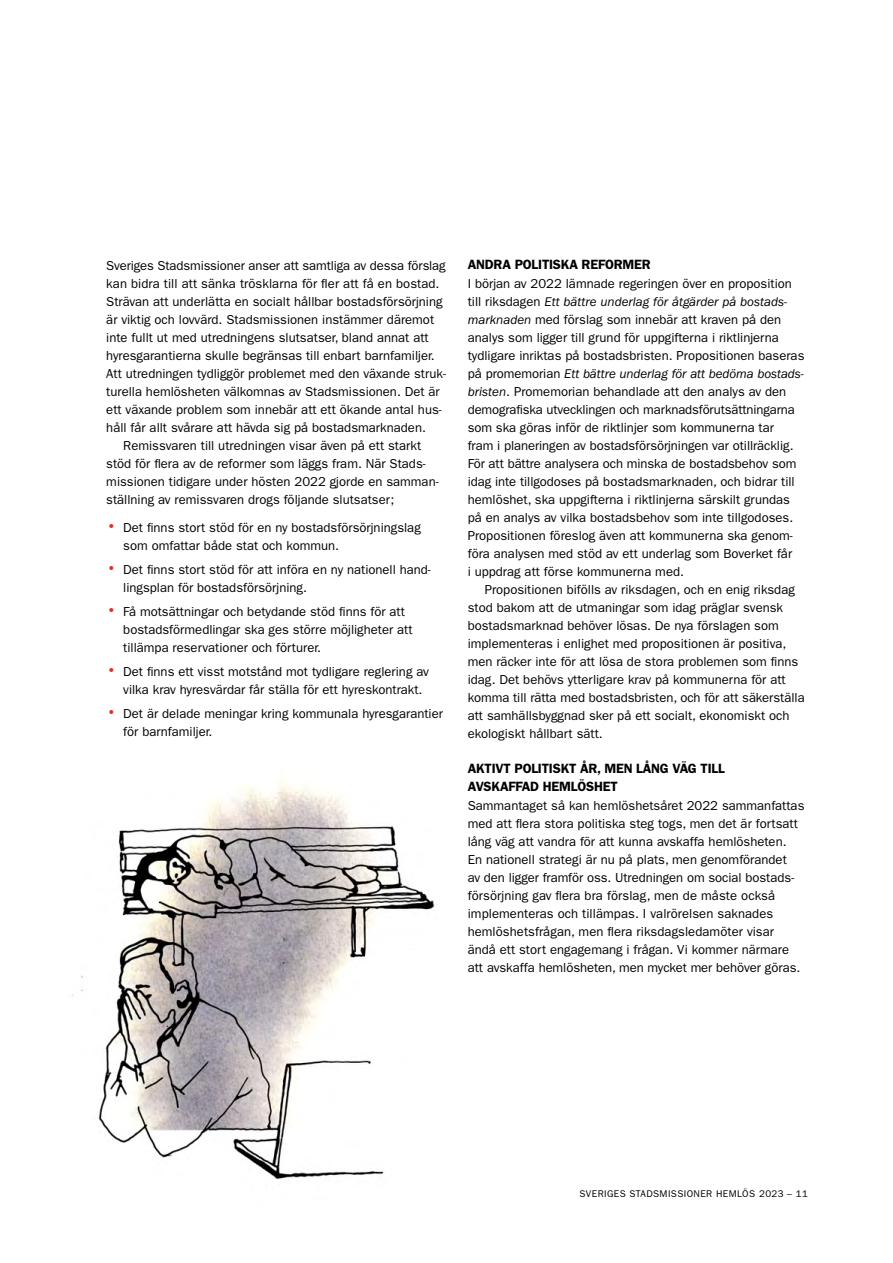
<style>
.page{position:relative;width:893px;height:1263px;background:#fff}
.page>*{position:absolute;margin:0;border:0;box-sizing:border-box;transform-origin:0 0}
.Rubrik_2_mellis_2{font:600 13.5px/18px "ITC Franklin Gothic Std";letter-spacing:-.015em;color:#000}
.Bröd{font:13.05px/18px "ITC Franklin Gothic Std";color:#000}
.Bröd_indrag{font:13.05px/18px "ITC Franklin Gothic Std";color:#000}
.t1{font:9.75px "ITC Franklin Gothic Std";letter-spacing:.04em;color:#000}
.s1{font-weight:500;font-size:18px;color:#e42b2b}
.s2{font-style:italic}
</style>
<div class="page">
<img style="left:72px;top:779px;width:363px;height:400px">
<p class="Bröd" style="left:106px;top:257px;width:341px">Sveriges Stadsmissioner anser att samtliga av dessa förslag kan bidra till att sänka trösklarna för fler att få en bostad.<br>Strävan att underlätta en socialt hållbar bostadsförsörjning är viktig och lovvärd. Stadsmissionen instämmer däremot inte fullt ut med utredningens slutsatser, bland annat att hyresgarantierna skulle begränsas till enbart barnfamiljer.<br>Att utredningen tydliggör problemet med den växande struk&shy;turella hemlösheten välkomnas av Stadsmissionen. Det är ett växande problem som innebär att ett ökande antal hus&shy;håll får allt svårare att hävda sig på bostadsmarknaden.</p>
<p class="Bröd_indrag" style="left:106px;top:437px;width:334px;text-indent:17px">Remissvaren till utredningen visar även på ett starkt stöd för flera av de reformer som läggs fram. När Stads&shy;missionen tidigare under hösten 2022 gjorde en samman&shy;ställning av remissvaren drogs följande slutsatser;</p>
<p class="Bröd" style="left:123px;top:519px;width:299px;text-indent:-17px"><span class="s1">•</span> Det finns stort stöd för en ny bostadsförsörjningslag som omfattar både stat och kommun.</p>
<p class="Bröd" style="left:123px;top:561px;width:309px;text-indent:-17px"><span class="s1">•</span> Det finns stort stöd för att införa en ny nationell hand&shy;lingsplan för bostadsförsörjning.</p>
<p class="Bröd" style="left:123px;top:603px;width:291px;text-indent:-17px"><span class="s1">•</span> Få motsättningar och betydande stöd finns för att bostadsförmedlingar ska ges större möjligheter att tillämpa reservationer och förturer.</p>
<p class="Bröd" style="left:123px;top:663px;width:307px;text-indent:-17px"><span class="s1">•</span> Det finns ett visst motstånd mot tydligare reglering av vilka krav hyresvärdar får ställa för ett hyreskontrakt.</p>
<p class="Bröd" style="left:123px;top:705px;width:321px;text-indent:-17px"><span class="s1">•</span> Det är delade meningar kring kommunala hyresgarantier för barnfamiljer.</p>
<h2 class="Rubrik_2_mellis_2" style="left:468px;top:255px;width:185px">ANDRA POLITISKA REFORMER</h2>
<p class="Bröd" style="left:468px;top:275px;width:338px">I början av 2022 lämnade regeringen över en proposition till riksdagen <span class="s2">Ett bättre underlag för åtgärder på bostads&shy;marknaden</span> med förslag som innebär att kraven på den analys som ligger till grund för uppgifterna i riktlinjerna tydligare inriktas på bostadsbristen. Propositionen baseras på promemorian <span class="s2">Ett bättre underlag för att bedöma bostads&shy;bristen</span>. Promemorian behandlade att den analys av den demografiska utvecklingen och marknadsförutsättningarna som ska göras inför de riktlinjer som kommunerna tar<br>fram i planeringen av bostadsförsörjningen var otillräcklig.<br>För att bättre analysera och minska de bostadsbehov som idag inte tillgodoses på bostadsmarknaden, och bidrar till hemlöshet, ska uppgifterna i riktlinjerna särskilt grundas på en analys av vilka bostadsbehov som inte tillgodoses.<br>Propositionen föreslog även att kommunerna ska genom&shy;föra analysen med stöd av ett underlag som Boverket får<br>i uppdrag att förse kommunerna med.</p>
<p class="Bröd_indrag" style="left:468px;top:581px;width:338px;text-indent:17px">Propositionen bifölls av riksdagen, och en enig riksdag stod bakom att de utmaningar som idag präglar svensk bostadsmarknad behöver lösas. De nya förslagen som implementeras i enlighet med propositionen är positiva, men räcker inte för att lösa de stora problemen som finns idag. Det behövs ytterligare krav på kommunerna för att komma till rätta med bostadsbristen, och för att säkerställa att samhällsbyggnad sker på ett socialt, ekonomiskt och ekologiskt hållbart sätt.</p>
<h2 class="Rubrik_2_mellis_2" style="left:468px;top:759px;width:259px">AKTIVT POLITISKT ÅR, MEN LÅNG VÄG TILL<br>AVSKAFFAD HEMLÖSHET</h2>
<p class="Bröd" style="left:468px;top:797px;width:338px">Sammantaget så kan hemlöshetsåret 2022 sammanfattas med att flera stora politiska steg togs, men det är fortsatt lång väg att vandra för att kunna avskaffa hemlösheten.<br>En nationell strategi är nu på plats, men genomförandet<br>av den ligger framför oss. Utredningen om social bostads&shy;försörjning gav flera bra förslag, men de måste också implementeras och tillämpas. I valrörelsen saknades hemlöshetsfrågan, men flera riksdagsledamöter visar ändå ett stort engagemang i frågan. Vi kommer närmare att avskaffa hemlösheten, men mycket mer behöver göras.</p>
<p class="t1" style="left:579px;top:1188px;width:230px">SVERIGES STADSMISSIONER HEMLÖS 2023 – 11</p>
</div>
